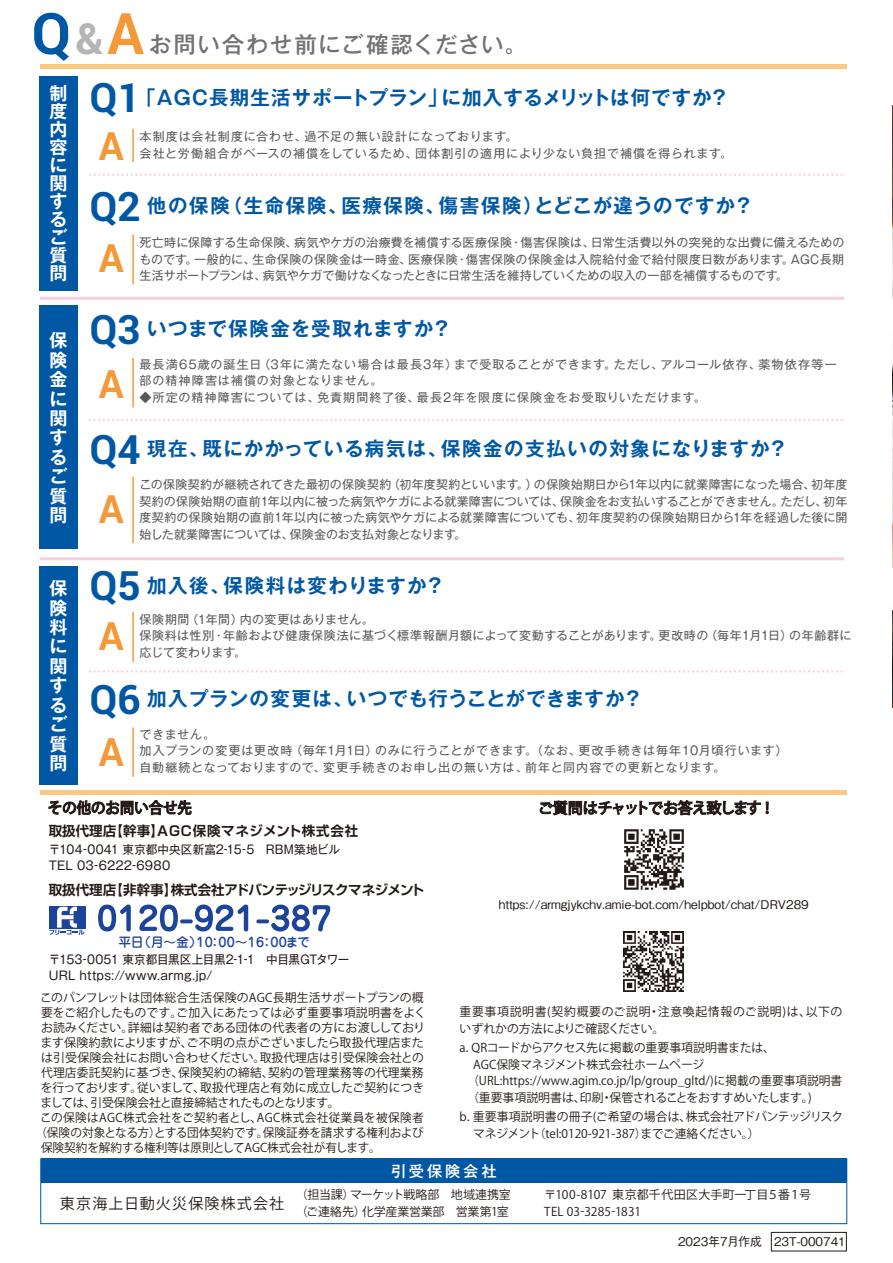
<style>
.page{position:relative;width:893px;height:1263px;background:#fff}
.page>*{position:absolute;margin:0;border:0;box-sizing:border-box;transform-origin:0 0}
.t1{font:700 57.3px "Roboto";color:#0058a5}
.t2{font:700 40.5px "Roboto";color:#0058a5}
.t3{font:700 39px "Roboto";color:#f3993a}
.t4{font:500 22.5px "Gothic MB101 Pro";letter-spacing:.065em;color:#727272}
.t5{font:700 19.5px "Gothic MB101 Pro De";letter-spacing:.06em;color:#0058a5}
.t6{font:700 19.5px "Gothic MB101 Pro De";letter-spacing:.08em;color:#0058a5}
.t7{font:700 19.5px "Gothic MB101 Pro De";letter-spacing:.035em;color:#0058a5}
.t8{font:700 18px/19.5px "Gothic MB101 Pro De";color:#fff;text-align:justify}
.t9{font:500 15.3px "Gothic MB101 Pro";letter-spacing:.185em;color:#fff}
.t10{font:15px "Koz Go Pro";letter-spacing:.08em;color:#231916}
.t11{font:700 13.5px "Shin Go Pro De";letter-spacing:-.025em;color:#231916}
.t12{font:700 13.5px "Shin Go Pro De";letter-spacing:.035em;color:#231916}
.t13{font:500 12.9px "Jun 34 Pro";letter-spacing:.01em;color:#1b449a}
.t14{font:12px/16.5px "Gothic MB101 Pro";letter-spacing:.05em;color:#595857}
.t15{font:12px/16.5px "Koz Go Pro";color:#231916}
.t16{font:12px/15.8px "Gothic MB101 Pro";letter-spacing:.015em;color:#231916;scale:.96 1}
.t17{font:12px "Koz Go Pro";letter-spacing:.02em;color:#231916}
.t18{font:12px/16.5px "Gothic MB101 Pro";letter-spacing:.03em;color:#595857}
.t19{font:12px/16.5px "Gothic MB101 Pro";letter-spacing:.08em;color:#595857}
.t20{font:500 12px "Gothic BBB Pr 6 N";color:#231916}
.t21{font:12px/16.5px "Koz Go Pro";letter-spacing:.055em;color:#231916}
.t22{font:12px "Gothic MB101 Pro";letter-spacing:.075em;color:#595857}
.t23{font:12px/16.4px "Koz Go Pro";letter-spacing:-.025em;color:#231916}
.t24{font:12px "Koz Go Pro";letter-spacing:.03em;color:#231916}
.t25{font:12px "Koz Go Pro";letter-spacing:-.04em;color:#231916}
.s1{font-size:42.9px;color:#b5b5b6}
.s2{color:#f3993a}
</style>
<div class="page">
<div style="left:771px;top:1232px;width:76px;height:19px;border:1px solid #231916"></div>
<div style="left:40px;top:76px;width:38px;height:215px;background:#0058a5"></div>
<hr style="left:40px;top:64px;width:807px;height:4px;background:#fac981">
<div style="left:40px;top:790px;width:807px;height:5px;background:#fac981"></div>
<div style="left:40px;top:306px;width:38px;height:243px;background:#0058a5"></div>
<div style="left:40px;top:566px;width:38px;height:218px;background:#0058a5"></div>
<hr style="left:40px;top:297px;width:804px;height:3px;background:#f19fc2">
<svg style="left:90px;top:174px;width:753px;height:2px"></svg>
<hr style="left:40px;top:557px;width:804px;height:3px;background:#f19fc2">
<svg style="left:90px;top:419px;width:753px;height:2px"></svg>
<svg style="left:90px;top:670px;width:753px;height:3px"></svg>
<hr style="left:132px;top:129px;width:2px;height:33px;background:#f3993a">
<hr style="left:132px;top:358px;width:2px;height:49px;background:#f3993a">
<hr style="left:132px;top:477px;width:2px;height:66px;background:#f3993a">
<hr style="left:132px;top:612px;width:2px;height:49px;background:#f3993a">
<hr style="left:132px;top:728px;width:2px;height:48px;background:#f3993a">
<hr style="left:132px;top:235px;width:2px;height:49px;background:#f3993a">
<div style="left:41px;top:1158px;width:805px;height:25px;background:#0058a5"></div>
<div style="left:40px;top:1158px;width:807px;height:66px;border:1px solid #0058a5"></div>
<svg style="left:540px;top:800px;width:229px;height:15px"></svg>
<svg style="left:48px;top:800px;width:144px;height:15px"></svg>
<svg style="left:98px;top:904px;width:33px;height:27px"></svg>
<svg style="left:139px;top:904px;width:39px;height:27px"></svg>
<svg style="left:180px;top:919px;width:13px;height:4px"></svg>
<svg style="left:195px;top:904px;width:53px;height:27px"></svg>
<svg style="left:256px;top:919px;width:13px;height:4px"></svg>
<svg style="left:271px;top:904px;width:59px;height:27px"></svg>
<svg style="left:49px;top:906px;width:36px;height:22px"></svg>
<svg style="left:49px;top:907px;width:35px;height:28px"></svg>
<img style="left:624px;top:829px;width:60px;height:61px">
<img style="left:624px;top:932px;width:60px;height:59px">
<img style="left:892px;top:105px;width:1px;height:603px">
<h1 class="t1" style="left:31px;top:-6px;width:114px">Q<span class="s1">&amp;</span><span class="s2">A</span></h1>
<h2 class="t2" style="left:90px;top:70px;width:53px">Q1</h2>
<h3 class="t4" style="left:149px;top:25px;width:379px">お問い合わせ前にご確認ください。</h3>
<h3 class="t8" style="left:49px;top:82px;width:19px;line-height:18px">制度内容に関するご質問</h3>
<h3 class="t5" style="left:136px;top:81px;width:594px">「AGC長期生活サポートプラン」に加入するメリットは何ですか？</h3>
<p class="t14" style="left:139px;top:127px;width:594px">本制度は会社制度に合わせ、過不足の無い設計になっております。<br>会社と労働組合がベースの補償をしているため、団体割引の適用により少ない負担で補償を得られます。</p>
<h3 class="t3" style="left:99px;top:119px;width:27px">A</h3>
<h2 class="t2" style="left:90px;top:178px;width:53px">Q2</h2>
<h3 class="t3" style="left:99px;top:231px;width:27px">A</h3>
<h3 class="t6" style="left:147px;top:189px;width:607px">他の保険（生命保険、医療保険、傷害保険）とどこが違うのですか？</h3>
<p class="t14" style="left:139px;top:233px;width:706px;text-align:justify">死亡時に保障する生命保険、病気やケガの治療費を補償する医療保険・傷害保険は、日常生活費以外の突発的な出費に備えるためのものです。一般的に、生命保険の保険金は一時金、医療保険・傷害保険の保険金は入院給付金で給付限度日数があります。AGC長期生活サポートプランは、病気やケガで働けなくなったときに日常生活を維持していくための収入の一部を補償するものです。</p>
<h3 class="t8" style="left:49px;top:328px;width:19px">保険金に関するご質問</h3>
<h3 class="t8" style="left:49px;top:576px;width:19px">保険料に関するご質問</h3>
<h2 class="t2" style="left:90px;top:301px;width:53px">Q3</h2>
<h3 class="t3" style="left:99px;top:358px;width:27px">A</h3>
<h3 class="t5" style="left:147px;top:312px;width:306px">いつまで保険金を受取れますか？</h3>
<p class="t19" style="left:139px;top:354px;width:699px">最長満65歳の誕生日（3年に満たない場合は最長3年）まで受取ることができます。ただし、アルコール依存、薬物依存等一部の精神障害は補償の対象となりません。</p>
<p class="t22" style="left:139px;top:387px;width:568px">◆所定の精神障害については、免責期間終了後、最長2年を限度に保険金をお受取りいただけます。</p>
<h2 class="t2" style="left:90px;top:421px;width:53px">Q4</h2>
<h3 class="t3" style="left:99px;top:482px;width:27px">A</h3>
<h3 class="t5" style="left:147px;top:432px;width:642px">現在、既にかかっている病気は、保険金の支払いの対象になりますか？</h3>
<p class="t14" style="left:139px;top:475px;width:710px;text-align:justify">この保険契約が継続されてきた最初の保険契約（初年度契約といいます。）の保険始期日から1年以内に就業障害になった場合、初年度契約の保険始期の直前1年以内に被った病気やケガによる就業障害については、保険金をお支払いすることができません。ただし、初年度契約の保険始期の直前1年以内に被った病気やケガによる就業障害についても、初年度契約の保険始期日から1年を経過した後に開始した就業障害については、保険金のお支払対象となります。</p>
<h2 class="t2" style="left:90px;top:558px;width:53px">Q5</h2>
<h3 class="t3" style="left:99px;top:609px;width:27px">A</h3>
<h3 class="t5" style="left:147px;top:569px;width:299px">加入後、保険料は変わりますか？</h3>
<p class="t18" style="left:139px;top:609px;width:713px">保険期間（1年間）内の変更はありません。<br>保険料は性別・年齢および健康保険法に基づく標準報酬月額によって変動することがあります。更改時の（毎年1月1日）の年齢群に応じて変わります。</p>
<h2 class="t2" style="left:90px;top:671px;width:53px">Q6</h2>
<h3 class="t3" style="left:99px;top:725px;width:27px">A</h3>
<h3 class="t7" style="left:147px;top:682px;width:497px">加入プランの変更は、いつでも行うことができますか？</h3>
<p class="t14" style="left:139px;top:724px;width:649px">できません。<br>加入プランの変更は更改時（毎年1月1日）のみに行うことができます。（なお、更改手続きは毎年10月頃行います）自動継続となっておりますので、変更手続きのお申し出の無い方は、前年と同内容での更新となります。</p>
<p class="t12" style="left:49px;top:820px;width:325px">取扱代理店【幹事】AGC保険マネジメント株式会社　</p>
<p class="t16" style="left:49px;top:840px;width:305px">〒104-0041 東京都中央区新富2-15-5　RBM築地ビル<br>TEL 03-6222-6980</p>
<p class="t11" style="left:49px;top:878px;width:377px">取扱代理店【非幹事】株式会社アドバンテッジリスクマネジメント</p>
<p class="t13" style="left:118px;top:932px;width:193px">平日（月～金）10：00～16：00まで</p>
<p class="t16" style="left:49px;top:950px;width:315px">〒153-0051 東京都目黒区上目黒2-1-1　中目黒GTタワー<br>URL https://www.armg.jp/</p>
<p class="t20" style="left:499px;top:895px;width:312px">https://armgjykchv.amie-bot.com/helpbot/chat/DRV289</p>
<p class="t15" style="left:40px;top:989px;width:385px">このパンフレットは団体総合生活保険のAGC長期生活サポートプランの概</p>
<p class="t17" style="left:41px;top:1004px;width:386px">要をご紹介したものです。ご加入にあたっては必ず重要事項説明書をよく</p>
<p class="t17" style="left:41px;top:1019px;width:386px">お読みください。詳細は契約者である団体の代表者の方にお渡ししており</p>
<p class="t15" style="left:41px;top:1034px;width:385px">ます保険約款によりますが、ご不明の点がございましたら取扱代理店また</p>
<p class="t15" style="left:41px;top:1049px;width:384px">は引受保険会社にお問い合わせください。取扱代理店は引受保険会社との</p>
<p class="t17" style="left:41px;top:1064px;width:384px">代理店委託契約に基づき、保険契約の締結、契約の管理業務等の代理業務</p>
<p class="t15" style="left:41px;top:1079px;width:385px">を行っております。従いまして、取扱代理店と有効に成立したご契約につき</p>
<p class="t25" style="left:41px;top:1094px;width:301px">ましては、引受保険会社と直接締結されたものとなります。</p>
<p class="t24" style="left:40px;top:1109px;width:385px">この保険はAGC株式会社をご契約者とし、AGC株式会社従業員を被保険者</p>
<p class="t15" style="left:35px;top:1124px;width:390px">（保険の対象となる方）とする団体契約です。保険証券を請求する権利および</p>
<p class="t15" style="left:41px;top:1139px;width:341px">保険契約を解約する権利等は原則としてAGC株式会社が有します。</p>
<p class="t21" style="left:460px;top:1004px;width:384px">重要事項説明書(契約概要のご説明・注意喚起情報のご説明)は、以下のいずれかの方法によりご確認ください。</p>
<p class="t15" style="left:460px;top:1040px;width:317px">a．QRコードからアクセス先に掲載の重要事項説明書または、</p>
<p class="t15" style="left:473px;top:1056px;width:233px">AGC保険マネジメント株式会社ホームページ</p>
<p class="t15" style="left:467px;top:1073px;width:376px">（URL:https://www.agim.co.jp/lp/group_gltd/)に掲載の重要事項説明書</p>
<p class="t15" style="left:467px;top:1089px;width:348px">（重要事項説明書は、印刷・保管されることをおすすめいたします。)</p>
<p class="t15" style="left:473px;top:1109px;width:372px;text-indent:-13px">b．重要事項説明書の冊子(ご希望の場合は、株式会社アドバンテッジリスクマネジメント（tel:0120-921-387）までご連絡ください。）</p>
<p class="t9" style="left:391px;top:1158px;width:107px">引受保険会社</p>
<p class="t23" style="left:296px;top:1187px;width:216px">（担当課）マーケット戦略部　地域連携室（ご連絡先）化学産業営業部　営業第1室</p>
<p class="t10" style="left:60px;top:1193px;width:226px">東京海上日動火災保険株式会社</p>
<p class="t15" style="left:544px;top:1187px;width:268px">〒100-8107 東京都千代田区大手町一丁目５番１号<br>TEL 03-3285-1831</p>
<p class="t20" style="left:678px;top:1232px;width:169px">2023年7月作成　23T-000741</p>
</div>
